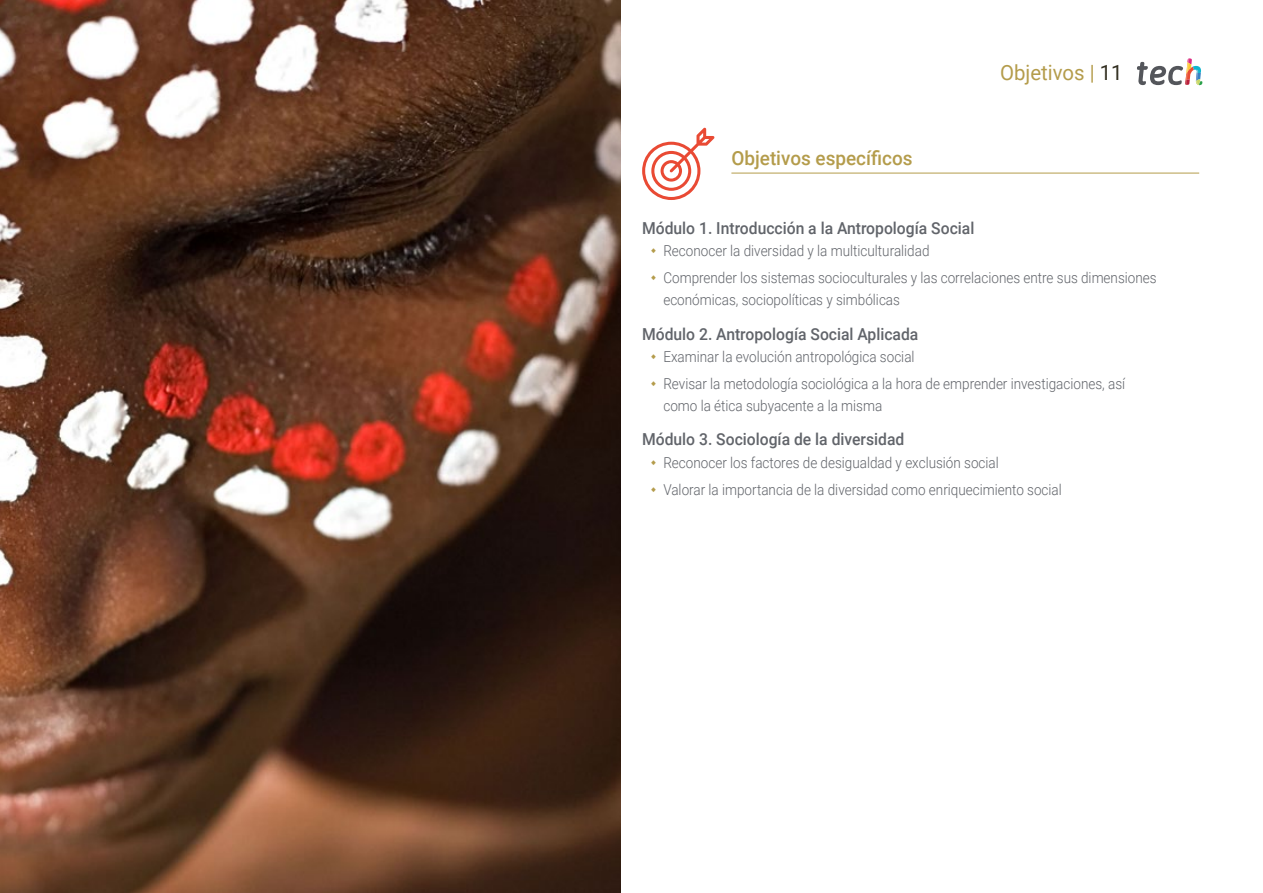
<style>
.page{position:relative;width:1263px;height:893px;background:#fff}
.page>*{position:absolute;margin:0;border:0;box-sizing:border-box;transform-origin:0 0}
.t1{font:21px "Roboto";color:#b49c4b}
.t2{font:500 19.5px "Roboto";color:#b49c4b}
.t3{font:500 16.5px "Roboto";color:#61646a;scale:.95 1}
.t4{font:300 15px/26.7px "Roboto";color:#61646a;scale:.9 1}
.s1{color:#312e20}
</style>
<div class="page">
<svg style="left:642px;top:128px;width:72px;height:72px"></svg>
<hr style="left:731px;top:173px;width:468px;height:1px;background:#b49c4b">
<img style="left:0;top:0;width:621px;height:893px">
<svg style="left:1137px;top:58px;width:65px;height:28px"></svg>
<h2 class="t2" style="left:731px;top:144px;width:183px">Objetivos específicos</h2>
<h1 class="t1" style="left:1000px;top:57px;width:124px">Objetivos | <span class="s1">11</span></h1>
<p class="t3" style="left:642px;top:216px;width:351px">Módulo 1. Introducción a la Antropología Social</p>
<p class="t4" style="left:663px;top:237px;width:550px">Reconocer la diversidad y la multiculturalidad<br>Comprender los sistemas socioculturales y las correlaciones entre sus dimensiones</p>
<p class="t4" style="left:663px;top:286px;width:264px">económicas, sociopolíticas y simbólicas</p>
<p class="t3" style="left:642px;top:322px;width:292px">Módulo 2. Antropología Social Aplicada</p>
<p class="t4" style="left:663px;top:343px;width:515px">Examinar la evolución antropológica social<br>Revisar la metodología sociológica a la hora de emprender investigaciones, así</p>
<p class="t4" style="left:663px;top:392px;width:245px">como la ética subyacente a la misma</p>
<p class="t3" style="left:642px;top:428px;width:278px">Módulo 3. Sociología de la diversidad</p>
<p class="t4" style="left:663px;top:449px;width:444px">Reconocer los factores de desigualdad y exclusión social<br>Valorar la importancia de la diversidad como enriquecimiento social</p>
</div>
